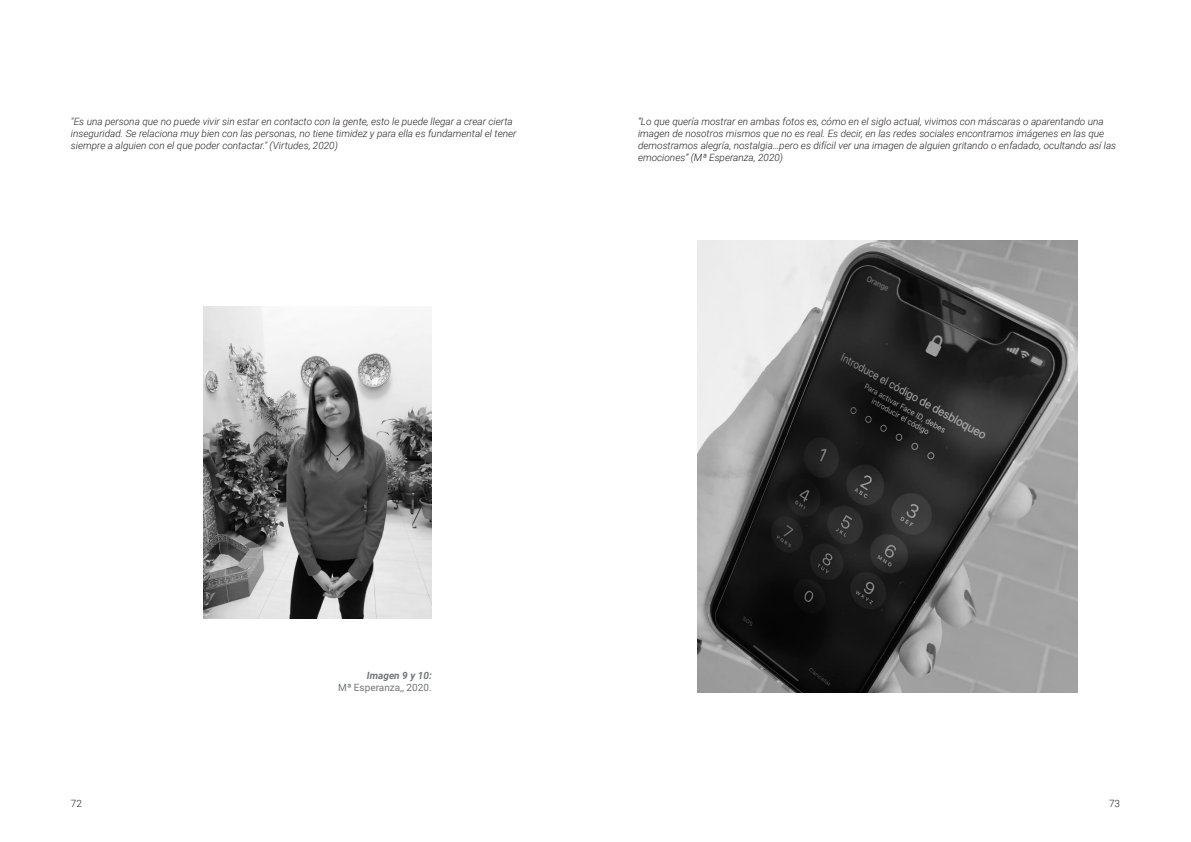
<style>
.page{position:relative;width:1191px;height:842px;background:#fff}
.page>*{position:absolute;margin:0;border:0;box-sizing:border-box;transform-origin:0 0}
.t1{font:italic 300 10px/12px "Roboto";color:#231f20}
.t2{font:10px "Roboto";color:#727576}
.t3{font:italic 700 10px "Roboto";color:#727576}
.t4{font:300 10px "Roboto";color:#231f20}
</style>
<div class="page">
<img style="left:204px;top:306px;width:228px;height:313px">
<img style="left:697px;top:240px;width:380px;height:453px">
<p class="t1" style="left:71px;top:115px;width:447px">"Es una persona que no puede vivir sin estar en contacto con la gente, esto le puede llegar a crear cierta inseguridad. Se relaciona muy bien con las personas, no tiene timidez y para ella es fundamental el tener siempre a alguien con el que poder contactar." (Virtudes, 2020)</p>
<p class="t1" style="left:638px;top:115px;width:480px">“Lo que quería mostrar en ambas fotos es, cómo en el siglo actual, vivimos con máscaras o aparentando una imagen de nosotros mismos que no es real. Es decir, en las redes sociales encontramos imágenes en las que demostramos alegría, nostalgia…pero es difícil ver una imagen de alguien gritando o enfadado, ocultando así las emociones” (Mª Esperanza, 2020)</p>
<p class="t3" style="left:367px;top:668px;width:66px">Imagen 9 y 10:</p>
<p class="t2" style="left:338px;top:680px;width:95px">Mª Esperanza,, 2020.</p>
<p class="t4" style="left:71px;top:797px;width:13px">72</p>
<p class="t4" style="left:1109px;top:797px;width:13px">73</p>
</div>
